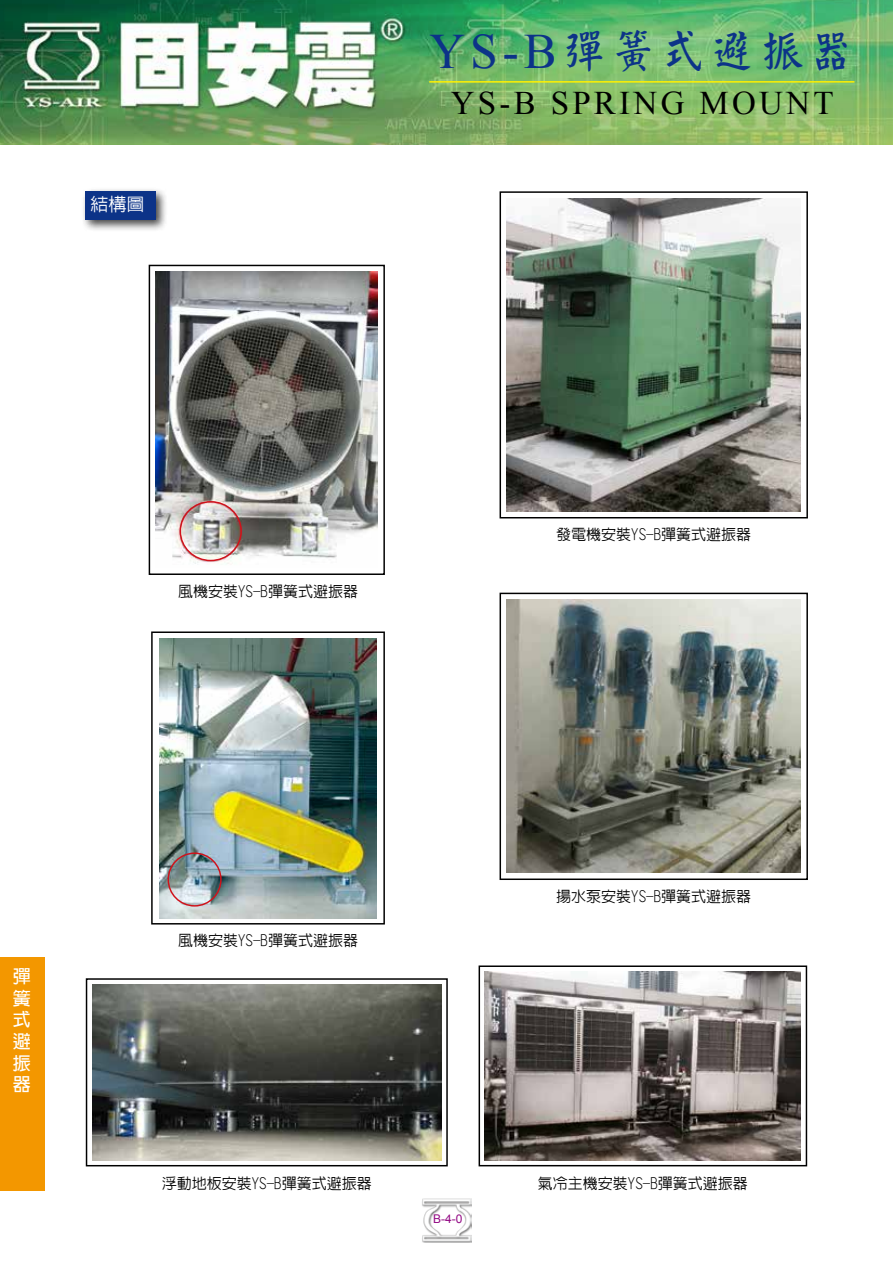
<style>
.page{position:relative;width:893px;height:1263px;background:#fff}
.page>*{position:absolute;margin:0;border:0;box-sizing:border-box;transform-origin:0 0}
.t1{font:45px "Maokai EG Bold Big 5";letter-spacing:.1em;color:#0c3388}
.t2{font:33px "Times New Roman";letter-spacing:.1em;color:#000}
.t3{font:700 18px/21.6px "New Gothic";color:#fff;text-align:justify}
.t4{font:500 18px "Lin Gothic";color:#fff}
.t5{font:500 15px "Lin Gothic";color:#000}
.t6{font:12px "Arial";color:#920783}
.s1{font-family:"Times New Roman";font-size:49.5px}
</style>
<div class="page">
<img style="left:0;top:0;width:893px;height:145px">
<div style="left:0;top:957px;width:45px;height:234px;background:#f39700"></div>
<hr style="left:429px;top:81px;width:425px;height:2px;background:#fff100">
<div style="left:81px;top:187px;width:87px;height:45px;background:#000;opacity:.75"></div>
<div style="left:85px;top:191px;width:71px;height:29px;background:#0c3388"></div>
<img style="left:159px;top:639px;width:218px;height:280px">
<div style="left:168px;top:852px;width:54px;height:54px;border:1px solid #d0121b;border-radius:50%"></div>
<img style="left:156px;top:272px;width:222px;height:292px">
<div style="left:180px;top:501px;width:62px;height:60px;border:1px solid #d0121b;border-radius:50%"></div>
<img style="left:422px;top:1198px;width:50px;height:45px">
<img style="left:507px;top:198px;width:294px;height:313px">
<img style="left:507px;top:600px;width:294px;height:273px">
<img style="left:485px;top:972px;width:316px;height:188px">
<img style="left:92px;top:985px;width:349px;height:175px">
<div style="left:500px;top:191px;width:308px;height:327px;border:1px solid #000"></div>
<div style="left:500px;top:593px;width:308px;height:287px;border:1px solid #000"></div>
<div style="left:479px;top:965px;width:328px;height:201px;border:1px solid #000"></div>
<div style="left:86px;top:978px;width:362px;height:188px;border:1px solid #000"></div>
<div style="left:149px;top:265px;width:236px;height:310px;border:1px solid #000"></div>
<div style="left:151px;top:631px;width:234px;height:293px;border:1px solid #000"></div>
<p class="t4" style="left:91px;top:195px;width:55px">結構圖</p>
<h1 class="t1" style="left:429px;top:29px;width:427px"><span class="s1">YS-B</span>彈簧式避振器</h1>
<h2 class="t2" style="left:451px;top:81px;width:384px">YS-B SPRING MOUNT</h2>
<p class="t3" style="left:13px;top:966px;width:19px">彈簧式避振器</p>
<p class="t5" style="left:178px;top:583px;width:181px">風機安裝YS-B彈簧式避振器</p>
<p class="t5" style="left:178px;top:933px;width:181px">風機安裝YS-B彈簧式避振器</p>
<p class="t5" style="left:556px;top:527px;width:196px">發電機安裝YS-B彈簧式避振器</p>
<p class="t5" style="left:556px;top:888px;width:196px">揚水泵安裝YS-B彈簧式避振器</p>
<p class="t5" style="left:162px;top:1175px;width:212px">浮動地板安裝YS-B彈簧式避振器</p>
<p class="t5" style="left:538px;top:1175px;width:211px">氣冷主機安裝YS-B彈簧式避振器</p>
<p class="t6" style="left:433px;top:1211px;width:31px">B-4-0</p>
</div>
